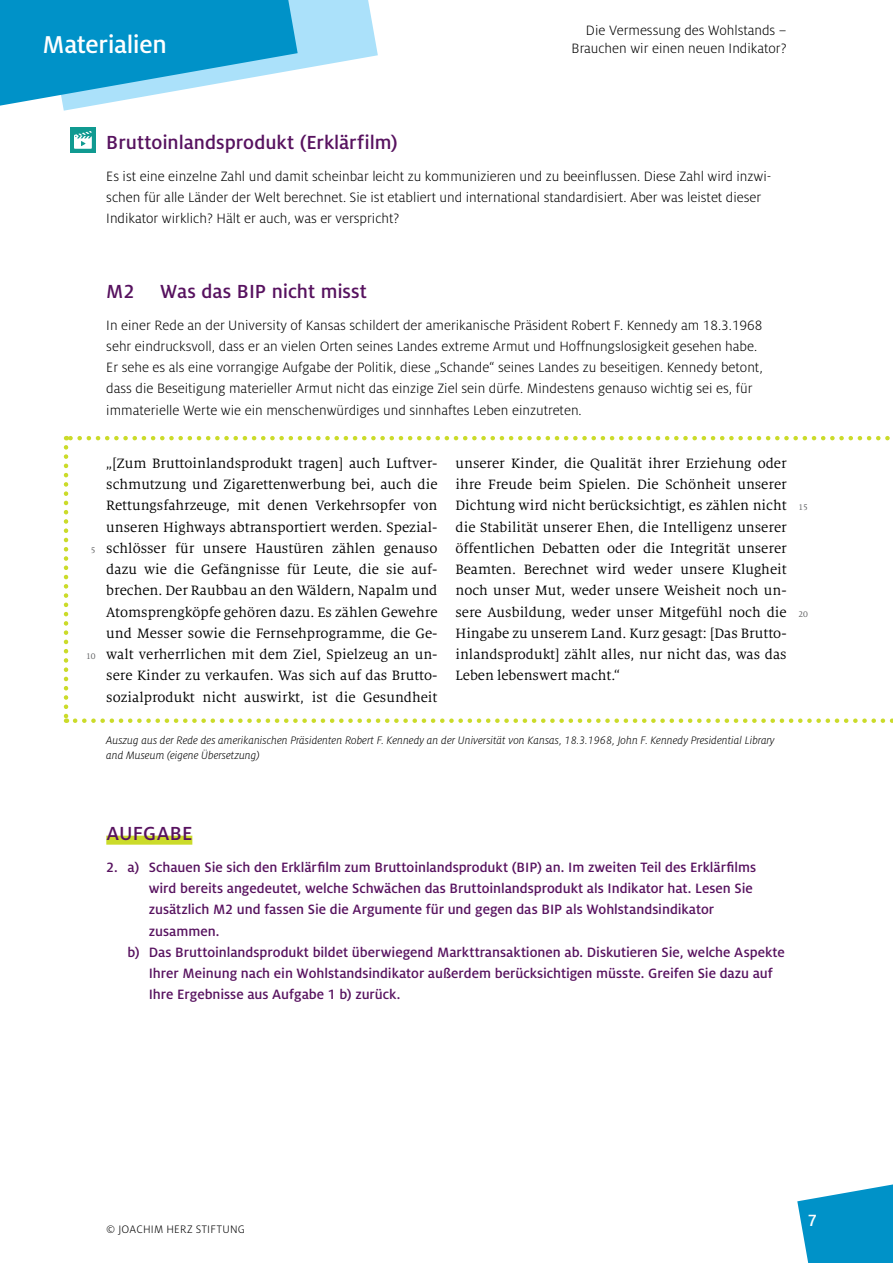
<style>
.page{position:relative;width:893px;height:1263px;background:#fff}
.page>*{position:absolute;margin:0;border:0;box-sizing:border-box;transform-origin:0 0}
.t1{font:500 27px "Milo OT";letter-spacing:-.015em;color:#fff}
.t2{font:500 21px "Milo OT";color:#57125f}
.t3{font:500 18px "Milo OT";color:#fff}
.t4{font:15px/21.3px "Milo Serif OT";color:#000;text-align:justify}
.t5{font:300 15px/21.3px "Milo Pro";color:#000}
.t6{font:500 15px "Milo OT";color:#57125f}
.t7{font:italic 300 12px/15px "Milo Pro";color:#000}
.t8{font:300 12px "Milo Pro";letter-spacing:.025em;color:#000}
.t9{font:9px "Milo Serif OT";color:#58595b}
</style>
<div class="page">
<svg style="left:797px;top:1184px;width:96px;height:79px"></svg>
<svg style="left:0;top:0;width:378px;height:111px"></svg>
<div style="left:70px;top:128px;width:26px;height:25px;background:#109a91"></div>
<svg style="left:74px;top:131px;width:18px;height:18px"></svg>
<svg style="left:66px;top:436px;width:824px;height:4px"></svg>
<svg style="left:64px;top:447px;width:4px;height:276px"></svg>
<svg style="left:75px;top:718px;width:818px;height:5px"></svg>
<div style="left:106px;top:836px;width:86px;height:9px;background:#cbdb2a"></div>
<h1 class="t1" style="left:43px;top:30px;width:126px">Materialien</h1>
<p class="t5" style="left:572px;top:22px;width:217px;line-height:18px;text-align:right">Die Vermessung des Wohlstands –<br>Brauchen wir einen neuen Indikator?</p>
<h2 class="t2" style="left:106px;top:131px;width:293px">Bruttoinlandsprodukt (Erklärfilm)</h2>
<p class="t5" style="left:106px;top:165px;width:667px">Es ist eine einzelne Zahl und damit scheinbar leicht zu kommunizieren und zu beeinflussen. Diese Zahl wird inzwi&shy;schen für alle Länder der Welt berechnet. Sie ist etabliert und international standardisiert. Aber was leistet dieser<br>Indikator wirklich? Hält er auch, was er verspricht?</p>
<h2 class="t2" style="left:106px;top:279px;width:262px">M2 Was das BIP nicht misst</h2>
<p class="t5" style="left:106px;top:314px;width:658px">In einer Rede an der University of Kansas schildert der amerikanische Präsident Robert F. Kennedy am 18.3.1968 sehr eindrucksvoll, dass er an vielen Orten seines Landes extreme Armut und Hoffnungslosigkeit gesehen habe.<br>Er sehe es als eine vorrangige Aufgabe der Politik, diese „Schande“ seines Landes zu beseitigen. Kennedy betont, dass die Beseitigung materieller Armut nicht das einzige Ziel sein dürfe. Mindestens genauso wichtig sei es, für immaterielle Werte wie ein menschenwürdiges und sinnhaftes Leben einzutreten.</p>
<p class="t9" style="left:91px;top:545px;width:6px">5</p>
<p class="t9" style="left:86px;top:652px;width:11px">10</p>
<p class="t4" style="left:106px;top:453px;width:333px">„[Zum Bruttoinlandsprodukt tragen] auch Luftver&shy;schmutzung und Zigarettenwerbung bei, auch die Rettungsfahrzeuge, mit denen Verkehrsopfer von unseren Highways abtransportiert werden. Spezial&shy;schlösser für unsere Haustüren zählen genauso dazu wie die Gefängnisse für Leute, die sie auf&shy;brechen. Der Raubbau an den Wäldern, Napalm und Atomsprengköpfe gehören dazu. Es zählen Gewehre und Messer sowie die Fernsehprogramme, die Ge&shy;walt verherrlichen mit dem Ziel, Spielzeug an un&shy;sere Kinder zu verkaufen. Was sich auf das Brutto&shy;sozialprodukt nicht auswirkt, ist die Gesundheit</p>
<p class="t4" style="left:455px;top:453px;width:333px">unserer Kinder, die Qualität ihrer Erziehung oder ihre Freude beim Spielen. Die Schönheit unserer Dichtung wird nicht berücksichtigt, es zählen nicht die Stabilität unserer Ehen, die Intelligenz unserer öffentlichen Debatten oder die Integrität unserer Beamten. Berechnet wird weder unsere Klugheit noch unser Mut, weder unsere Weisheit noch un&shy;sere Ausbildung, weder unser Mitgefühl noch die Hingabe zu unserem Land. Kurz gesagt: [Das Brutto&shy;inlandsprodukt] zählt alles, nur nicht das, was das Leben lebenswert macht.“</p>
<p class="t7" style="left:106px;top:733px;width:670px">Auszug aus der Rede des amerikanischen Präsidenten Robert F. Kennedy an der Universität von Kansas, 18.3.1968, John F. Kennedy Presidential Library and Museum (eigene Übersetzung)</p>
<p class="t9" style="left:798px;top:503px;width:11px">15</p>
<p class="t9" style="left:798px;top:609px;width:11px">20</p>
<h2 class="t2" style="left:106px;top:822px;width:88px">AUFGABE</h2>
<p class="t6" style="left:106px;top:859px;width:651px">2. a) Schauen Sie sich den Erklärfilm zum Bruttoinlandsprodukt (BIP) an. Im zweiten Teil des Erklärfilms</p>
<p class="t6" style="left:149px;top:880px;width:606px">wird bereits angedeutet, welche Schwächen das Bruttoinlandsprodukt als Indikator hat. Lesen Sie</p>
<p class="t6" style="left:149px;top:901px;width:567px">zusätzlich M2 und fassen Sie die Argumente für und gegen das BIP als Wohlstandsindikator</p>
<p class="t6" style="left:149px;top:922px;width:72px">zusammen.</p>
<p class="t6" style="left:128px;top:944px;width:659px">b) Das Bruttoinlandsprodukt bildet überwiegend Markttransaktionen ab. Diskutieren Sie, welche Aspekte</p>
<p class="t6" style="left:149px;top:965px;width:625px">Ihrer Meinung nach ein Wohlstandsindikator außerdem berücksichtigen müsste. Greifen Sie dazu auf</p>
<p class="t6" style="left:149px;top:986px;width:253px">Ihre Ergebnisse aus Aufgabe 1 b) zurück.</p>
<p class="t8" style="left:106px;top:1223px;width:140px">© JOACHIM HERZ STIFTUNG</p>
<p class="t3" style="left:808px;top:1211px;width:11px">7</p>
</div>
